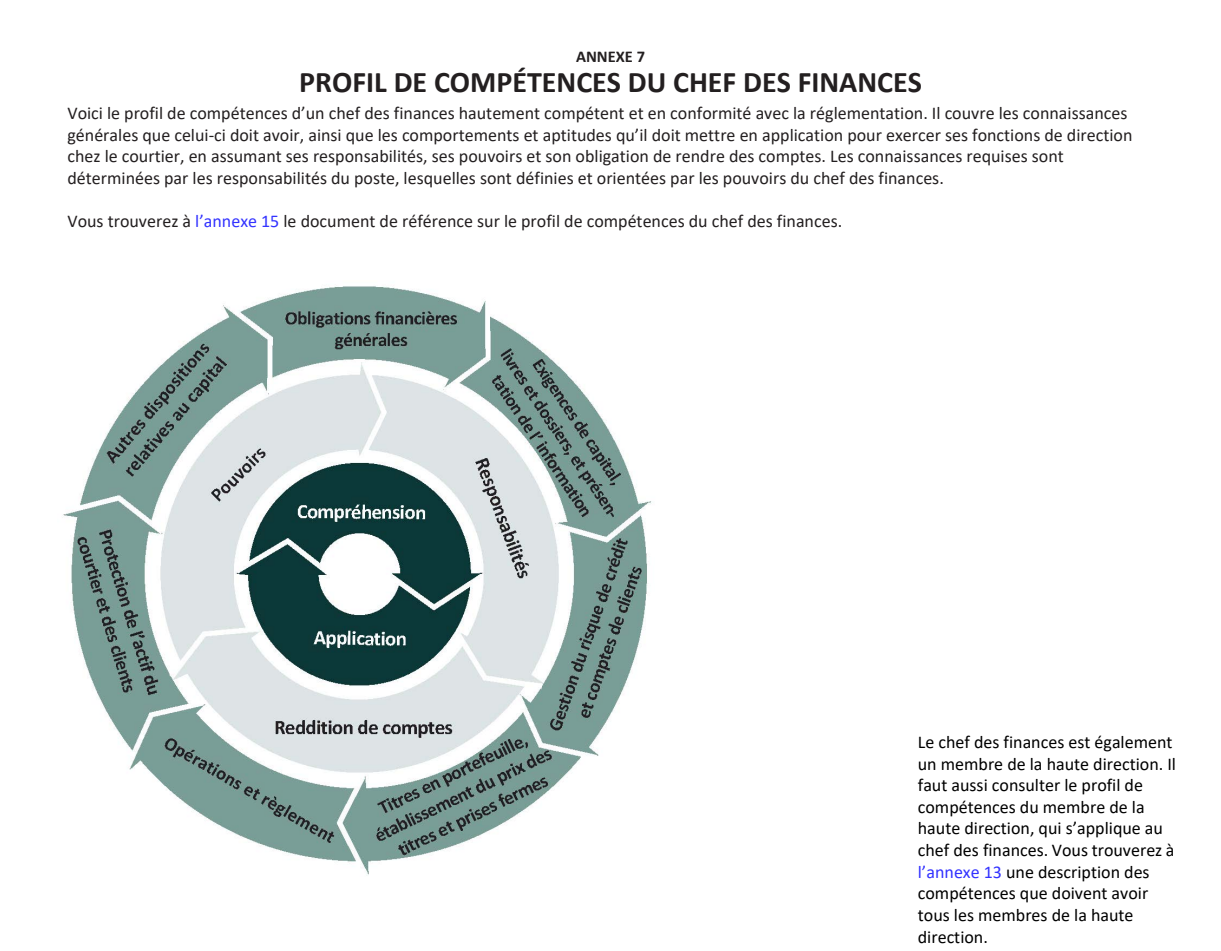
<style>
.page{position:relative;width:1221px;height:951px;background:#fff}
.page>*{position:absolute;margin:0;border:0;box-sizing:border-box;transform-origin:0 0}
.t1{font:700 30px "Calibri";color:#231f20}
.t2{font:18px/21.6px "Calibri";color:#231f20}
.t3{font:18px/21.6px "Calibri";color:#000}
.t4{font:700 16.5px "Calibri";color:#231f20}
.s1{color:#33f}
.s2{color:#3232ff}
</style>
<div class="page">
<img style="left:63px;top:286px;width:589px;height:589px">
<p class="t4" style="left:576px;top:45px;width:71px">ANNEXE 7</p>
<h1 class="t1" style="left:299px;top:61px;width:624px">PROFIL DE COMPÉTENCES DU CHEF DES FINANCES</h1>
<p class="t2" style="left:67px;top:102px;width:1066px">Voici le profil de compétences d’un chef des finances hautement compétent et en conformité avec la réglementation. Il couvre les connaissances générales que celui-ci doit avoir, ainsi que les comportements et aptitudes qu’il doit mettre en application pour exercer ses fonctions de direction chez le courtier, en assumant ses responsabilités, ses pouvoirs et son obligation de rendre des comptes. Les connaissances requises sont déterminées par les responsabilités du poste, lesquelles sont définies et orientées par les pouvoirs du chef des finances.</p>
<p class="t2" style="left:67px;top:210px;width:776px">Vous trouverez à <span class="s1">l’annexe 15</span> le document de référence sur le profil de compétences du chef des finances.</p>
<p class="t3" style="left:917px;top:730px;width:260px">Le chef des finances est également un membre de la haute direction. Il faut aussi consulter le profil de compétences du membre de la haute direction, qui s’applique au chef des finances. Vous trouverez à <span class="s2">l’annexe 13</span> une description des compétences que doivent avoir tous les membres de la haute direction.</p>
</div>
